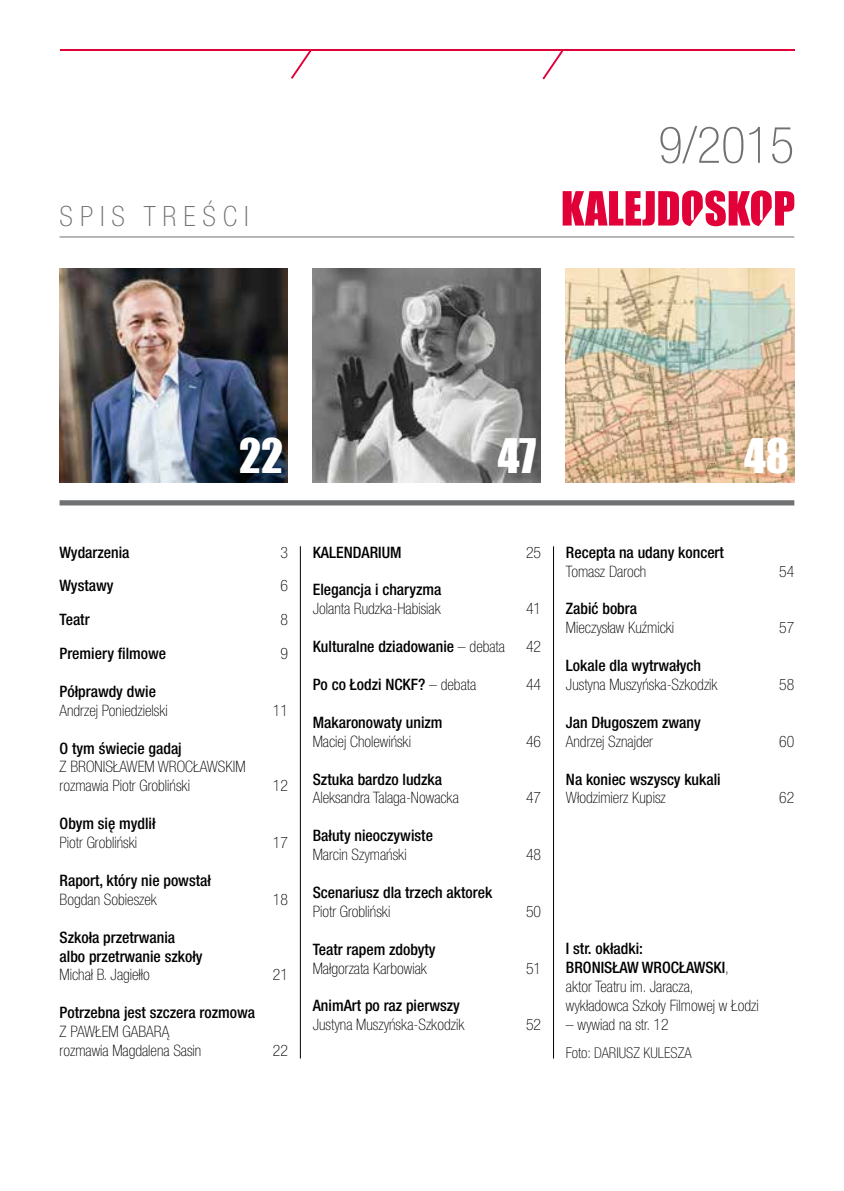
<style>
.page{position:relative;width:844px;height:1191px;background:#fff}
.page>*{position:absolute;margin:0;border:0;box-sizing:border-box;transform-origin:0 0}
.t1{font:100 condensed 50.75px "Helvetica Neue LT Pro";color:#707172}
.t2{font:43.75px "Impact";color:#fff}
.t3{font:100 condensed 28px "Helvetica Neue LT Pro";letter-spacing:.25em;color:#707172}
.t4{font:100 condensed 15.75px/18.9px "Helvetica Neue LT Pro";color:#000}
.t5{font:500 condensed 15.75px/18.9px "Helvetica Neue LT Pro";color:#000}
.t6{font:100 condensed 14.88px "Helvetica Neue LT Pro";color:#000}
.s1{font-weight:100}
.s2{font-weight:500}
</style>
<div class="page">
<svg style="left:540px;top:49px;width:25px;height:31px"></svg>
<svg style="left:289px;top:49px;width:24px;height:30px"></svg>
<hr style="left:60px;top:50px;width:734px;height:1px;background:#e20038">
<svg style="left:562px;top:190px;width:232px;height:36px"></svg>
<img style="left:60px;top:269px;width:228px;height:213px">
<img style="left:566px;top:269px;width:228px;height:213px">
<img style="left:313px;top:269px;width:228px;height:213px">
<hr style="left:60px;top:236px;width:734px;height:1px;background:#707172">
<div style="left:60px;top:500px;width:734px;height:5px;background:#707172"></div>
<hr style="left:300px;top:546px;width:1px;height:512px;background:#000">
<hr style="left:553px;top:546px;width:1px;height:512px;background:#000">
<h3 class="t3" style="left:60px;top:201px;width:190px">SPIS TREŚCI</h3>
<h1 class="t1" style="left:658px;top:117px;width:137px">9/2015</h1>
<h2 class="t2" style="left:239px;top:422px;width:45px">22</h2>
<h2 class="t2" style="left:498px;top:422px;width:40px">47</h2>
<h2 class="t2" style="left:743px;top:422px;width:47px">48</h2>
<p class="t5" style="left:60px;top:542px;width:71px">Wydarzenia</p>
<p class="t4" style="left:280px;top:543px;width:9px">3</p>
<p class="t5" style="left:60px;top:576px;width:55px">Wystawy</p>
<p class="t4" style="left:280px;top:577px;width:9px">6</p>
<p class="t5" style="left:60px;top:610px;width:32px">Teatr</p>
<p class="t4" style="left:280px;top:611px;width:9px">8</p>
<p class="t5" style="left:60px;top:644px;width:108px">Premiery filmowe</p>
<p class="t4" style="left:280px;top:644px;width:9px">9</p>
<p class="t5" style="left:60px;top:681px;width:98px">Półprawdy dwie</p>
<p class="t4" style="left:60px;top:701px;width:110px">Andrzej Poniedzielski</p>
<p class="t4" style="left:273px;top:701px;width:17px">11</p>
<p class="t5" style="left:60px;top:738px;width:124px">O tym świecie gadaj</p>
<p class="t4" style="left:60px;top:758px;width:187px">Z BRONISŁAWEM WROCŁAWSKIM rozmawia Piotr Grobliński</p>
<p class="t4" style="left:273px;top:777px;width:17px">12</p>
<p class="t5" style="left:60px;top:814px;width:97px">Obym się mydlił</p>
<p class="t4" style="left:60px;top:833px;width:79px">Piotr Grobliński</p>
<p class="t4" style="left:273px;top:833px;width:17px">17</p>
<p class="t5" style="left:60px;top:870px;width:153px">Raport, który nie powstał</p>
<p class="t4" style="left:60px;top:890px;width:99px">Bogdan Sobieszek</p>
<p class="t4" style="left:273px;top:890px;width:17px">18</p>
<p class="t5" style="left:60px;top:927px;width:144px">Szkoła przetrwania albo przetrwanie szkoły</p>
<p class="t4" style="left:60px;top:966px;width:92px">Michał B. Jagiełło</p>
<p class="t4" style="left:273px;top:966px;width:17px">21</p>
<p class="t5" style="left:60px;top:1003px;width:197px">Potrzebna jest szczera rozmowa</p>
<p class="t4" style="left:60px;top:1022px;width:143px">Z PAWŁEM GABARĄ rozmawia Magdalena Sasin</p>
<p class="t4" style="left:273px;top:1041px;width:17px">22</p>
<p class="t5" style="left:313px;top:542px;width:90px">KALENDARIUM</p>
<p class="t4" style="left:526px;top:543px;width:17px">25</p>
<p class="t5" style="left:313px;top:580px;width:130px">Elegancja i charyzma</p>
<p class="t4" style="left:313px;top:600px;width:130px">Jolanta Rudzka-Habisiak</p>
<p class="t4" style="left:526px;top:600px;width:17px">41</p>
<p class="t5" style="left:313px;top:637px;width:194px">Kulturalne dziadowanie <span class="s1">– debata</span></p>
<p class="t4" style="left:526px;top:638px;width:17px">42</p>
<p class="t5" style="left:313px;top:674px;width:165px">Po co Łodzi NCKF? <span class="s1">– debata</span></p>
<p class="t4" style="left:526px;top:675px;width:17px">44</p>
<p class="t5" style="left:313px;top:712px;width:131px">Makaronowaty unizm</p>
<p class="t4" style="left:313px;top:732px;width:100px">Maciej Cholewiński</p>
<p class="t4" style="left:526px;top:732px;width:17px">46</p>
<p class="t5" style="left:313px;top:769px;width:131px">Sztuka bardzo ludzka</p>
<p class="t4" style="left:313px;top:789px;width:147px">Aleksandra Talaga-Nowacka</p>
<p class="t4" style="left:526px;top:789px;width:17px">47</p>
<p class="t5" style="left:313px;top:826px;width:122px">Bałuty nieoczywiste</p>
<p class="t4" style="left:313px;top:845px;width:95px">Marcin Szymański</p>
<p class="t4" style="left:526px;top:845px;width:17px">48</p>
<p class="t5" style="left:313px;top:882px;width:181px">Scenariusz dla trzech aktorek</p>
<p class="t4" style="left:313px;top:902px;width:79px">Piotr Grobliński</p>
<p class="t4" style="left:526px;top:902px;width:17px">50</p>
<p class="t5" style="left:313px;top:939px;width:124px">Teatr rapem zdobyty</p>
<p class="t4" style="left:313px;top:959px;width:116px">Małgorzata Karbowiak</p>
<p class="t4" style="left:526px;top:959px;width:17px">51</p>
<p class="t5" style="left:313px;top:996px;width:149px">AnimArt po raz pierwszy</p>
<p class="t4" style="left:313px;top:1016px;width:153px">Justyna Muszyńska-Szkodzik</p>
<p class="t4" style="left:526px;top:1016px;width:17px">52</p>
<p class="t5" style="left:566px;top:542px;width:159px">Recepta na udany koncert</p>
<p class="t4" style="left:566px;top:562px;width:82px">Tomasz Daroch</p>
<p class="t4" style="left:779px;top:562px;width:17px">54</p>
<p class="t5" style="left:566px;top:599px;width:73px">Zabić bobra</p>
<p class="t4" style="left:566px;top:619px;width:110px">Mieczysław Kuźmicki</p>
<p class="t4" style="left:779px;top:619px;width:17px">57</p>
<p class="t5" style="left:566px;top:656px;width:136px">Lokale dla wytrwałych</p>
<p class="t4" style="left:566px;top:675px;width:153px">Justyna Muszyńska-Szkodzik</p>
<p class="t4" style="left:779px;top:675px;width:17px">58</p>
<p class="t5" style="left:566px;top:712px;width:136px">Jan Długoszem zwany</p>
<p class="t4" style="left:566px;top:732px;width:88px">Andrzej Sznajder</p>
<p class="t4" style="left:779px;top:732px;width:17px">60</p>
<p class="t5" style="left:566px;top:769px;width:156px">Na koniec wszyscy kukali</p>
<p class="t4" style="left:566px;top:789px;width:101px">Włodzimierz Kupisz</p>
<p class="t4" style="left:779px;top:789px;width:17px">62</p>
<p class="t4" style="left:566px;top:939px;width:194px"><span class="s2">I str. okładki:<br>BRONISŁAW WROCŁAWSKI</span>, aktor Teatru im. Jaracza, wykładowca Szkoły Filmowej w Łodzi</p>
<p class="t4" style="left:566px;top:1015px;width:104px">– wywiad na str. 12</p>
<p class="t6" style="left:566px;top:1044px;width:127px">Foto: DARIUSZ KULESZA</p>
</div>
